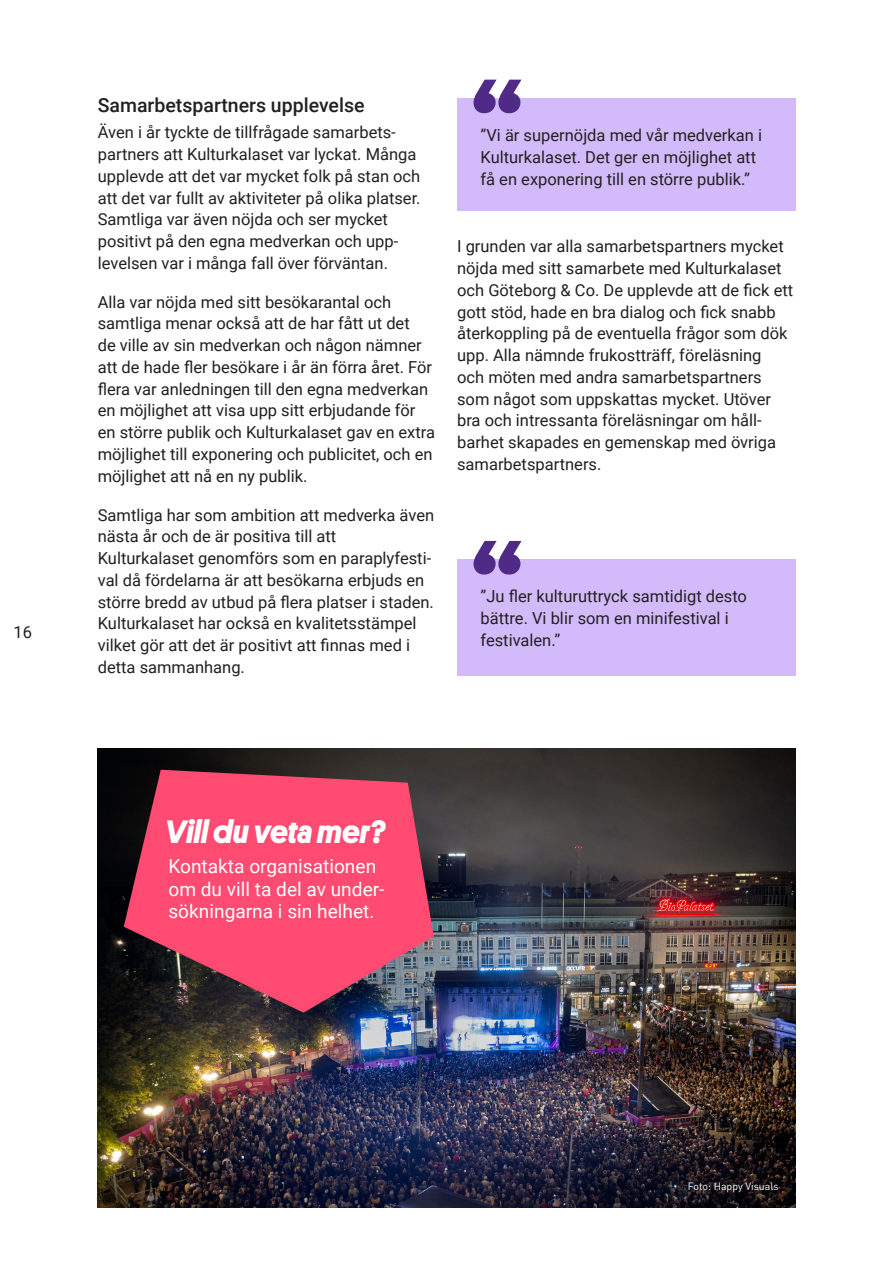
<style>
.page{position:relative;width:893px;height:1263px;background:#fff}
.page>*{position:absolute;margin:0;border:0;box-sizing:border-box;transform-origin:0 0}
.Brödtext{font:italic 700 111px "Platform";color:#4f2a86}
.Brödtext-2{font:italic 700 32.7px "Platform";color:#fff}
.Underrubrik{font:500 19.5px "Roboto";color:#231f20}
.Brödtext-3{font:19.2px/23px "Roboto";color:#fff}
.Brödtext-4{font:16.5px/21.8px "Roboto";color:#231f20}
.Foto_byline{font:10.5px "DIN Pro";color:#fff}
</style>
<div class="page">
<div style="left:457px;top:98px;width:338px;height:112px;background:#d3bbfb"></div>
<div style="left:457px;top:559px;width:338px;height:116px;background:#d3bbfb"></div>
<img style="left:98px;top:748px;width:697px;height:459px">
<svg style="left:124px;top:770px;width:310px;height:243px;background:#c84261"></svg>
<p class="Brödtext-4" style="left:14px;top:620px;width:20px">16</p>
<p class="Underrubrik" style="left:98px;top:92px;width:268px">Samarbetspartners upplevelse</p>
<p class="Brödtext-4" style="left:98px;top:121px;width:324px">Även i år tyckte de tillfrågade samarbets&shy;partners att Kulturkalaset var lyckat. Många upplevde att det var mycket folk på stan och att det var fullt av aktiviteter på olika platser.<br>Samtliga var även nöjda och ser mycket positivt på den egna medverkan och upp&shy;levelsen var i många fall över förväntan.</p>
<p class="Brödtext-4" style="left:98px;top:290px;width:339px">Alla var nöjda med sitt besökarantal och samtliga menar också att de har fått ut det<br>de ville av sin medverkan och någon nämner att de hade fler besökare i år än förra året. För flera var anledningen till den egna medverkan en möjlighet att visa upp sitt erbjudande för en större publik och Kulturkalaset gav en extra möjlighet till exponering och publicitet, och en möjlighet att nå en ny publik.</p>
<p class="Brödtext-4" style="left:98px;top:503px;width:338px">Samtliga har som ambition att medverka även nästa år och de är positiva till att Kulturkalaset genomförs som en paraplyfesti&shy;val då fördelarna är att besökarna erbjuds en större bredd av utbud på flera platser i staden.<br>Kulturkalaset har också en kvalitetsstämpel vilket gör att det är positivt att finnas med i detta sammanhang.</p>
<p class="Brödtext" style="left:467px;top:37px;width:52px">“</p>
<p class="Brödtext-4" style="left:480px;top:124px;width:283px">”Vi är supernöjda med vår medverkan i<br>Kulturkalaset. Det ger en möjlighet att få en exponering till en större publik.”</p>
<p class="Brödtext-4" style="left:457px;top:235px;width:338px">I grunden var alla samarbetspartners mycket nöjda med sitt samarbete med Kulturkalaset och Göteborg &amp; Co. De upplevde att de fick ett gott stöd, hade en bra dialog och fick snabb återkoppling på de eventuella frågor som dök upp. Alla nämnde frukostträff, föreläsning<br>och möten med andra samarbetspartners som något som uppskattas mycket. Utöver bra och intressanta föreläsningar om håll&shy;barhet skapades en gemenskap med övriga samarbetspartners.</p>
<p class="Brödtext" style="left:467px;top:498px;width:52px">“</p>
<p class="Brödtext-4" style="left:480px;top:585px;width:268px">”Ju fler kulturuttryck samtidigt desto bättre. Vi blir som en minifestival i festivalen.”</p>
<p class="Brödtext-2" style="left:165px;top:808px;width:222px">Vill du veta mer?</p>
<p class="Brödtext-3" style="left:168px;top:853px;width:217px">Kontakta organisationen om du vill ta del av under&shy;sökningarna i sin helhet.</p>
<p class="Foto_byline" style="left:688px;top:1179px;width:92px">Foto: Happy Visuals</p>
</div>
